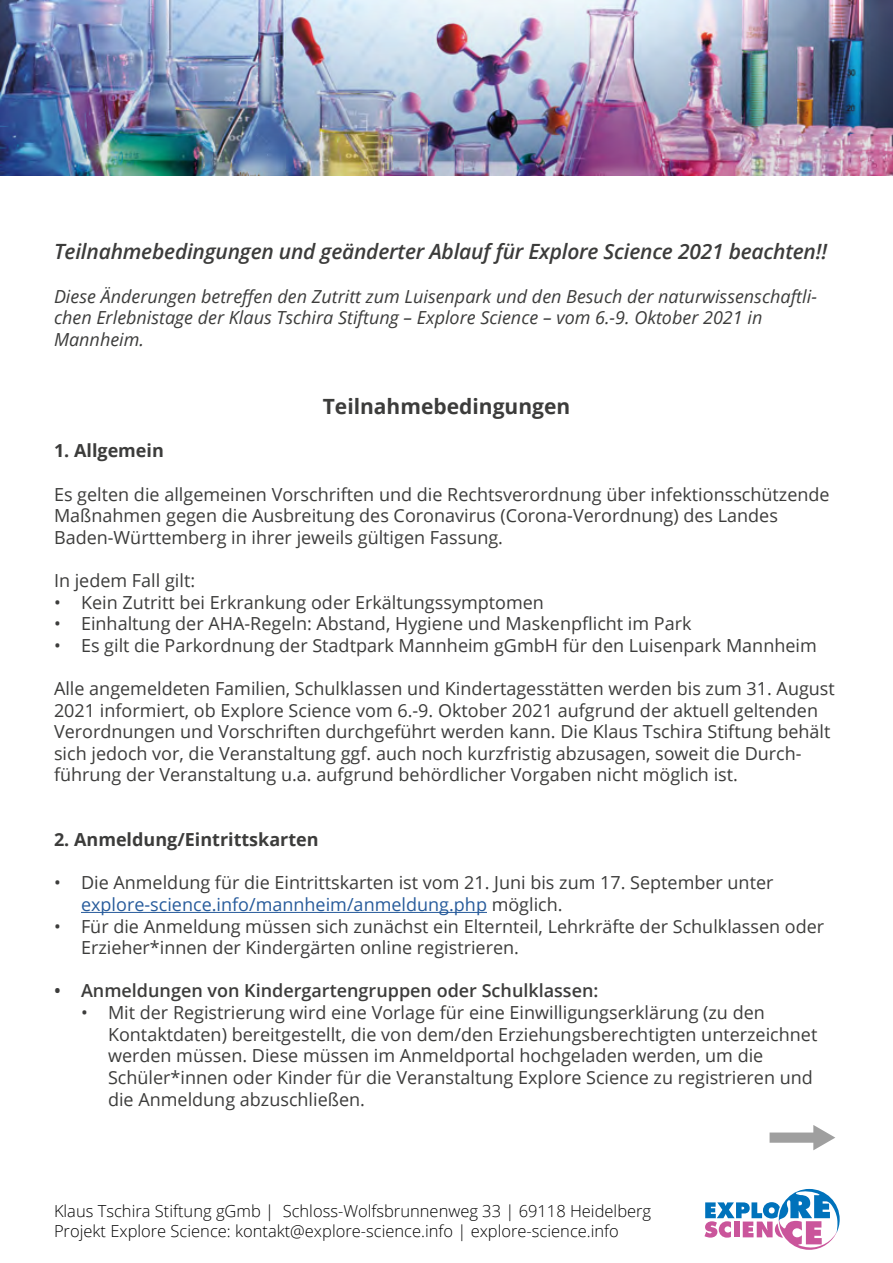
<style>
.page{position:relative;width:893px;height:1263px;background:#fff}
.page>*{position:absolute;margin:0;border:0;box-sizing:border-box;transform-origin:0 0}
.t1{font:italic 600 21px "Open Sans";letter-spacing:-.01em;color:#3c3c3b}
.t2{font:700 21px "Open Sans";color:#3c3c3b}
.t3{font:18px/21.6px "Open Sans";color:#3c3c3b}
.t4{font:italic 18px/21.6px "Open Sans";color:#3c3c3b}
.t5{font:600 18px "Open Sans";color:#3c3c3b}
.t6{font:700 18px "Open Sans";color:#3c3c3b}
.t7{font:300 16.5px/19.8px "Open Sans";color:#000}
.s1{color:#275b9b}
</style>
<div class="page">
<hr style="left:81px;top:912px;width:406px;height:1px;background:#275b9b">
<svg style="left:704px;top:1189px;width:136px;height:61px"></svg>
<div style="left:770px;top:1132px;width:47px;height:11px;background:#9f9f9f"></div>
<svg style="left:813px;top:1125px;width:22px;height:25px"></svg>
<img style="left:0;top:0;width:893px;height:176px">
<p class="t1" style="left:54px;top:237px;width:774px">Teilnahmebedingungen und geänderter Ablauf für Explore Science 2021 beachten!!</p>
<p class="t4" style="left:54px;top:285px;width:764px">Diese Änderungen betreffen den Zutritt zum Luisenpark und den Besuch der naturwissenschaftli&shy;chen Erlebnistage der Klaus Tschira Stiftung – Explore Science – vom 6.-9. Oktober 2021 in<br>Mannheim.</p>
<p class="t2" style="left:323px;top:392px;width:249px">Teilnahmebedingungen</p>
<p class="t6" style="left:54px;top:438px;width:111px">1. Allgemein</p>
<p class="t3" style="left:54px;top:483px;width:777px">Es gelten die allgemeinen Vorschriften und die Rechtsverordnung über infektionsschützende<br>Maßnahmen gegen die Ausbreitung des Coronavirus (Corona-Verordnung) des Landes<br>Baden-Württemberg in ihrer jeweils gültigen Fassung.</p>
<p class="t3" style="left:54px;top:569px;width:143px">In jedem Fall gilt:</p>
<p class="t3" style="left:54px;top:591px;width:491px">• Kein Zutritt bei Erkrankung oder Erkältungssymptomen</p>
<p class="t3" style="left:54px;top:612px;width:639px">• Einhaltung der AHA-Regeln: Abstand, Hygiene und Maskenpflicht im Park</p>
<p class="t3" style="left:54px;top:634px;width:764px">• Es gilt die Parkordnung der Stadtpark Mannheim gGmbH für den Luisenpark Mannheim</p>
<p class="t3" style="left:54px;top:677px;width:782px">Alle angemeldeten Familien, Schulklassen und Kindertagesstätten werden bis zum 31. August 2021 informiert, ob Explore Science vom 6.-9. Oktober 2021 aufgrund der aktuell geltenden Verordnungen und Vorschriften durchgeführt werden kann. Die Klaus Tschira Stiftung behält sich jedoch vor, die Veranstaltung ggf. auch noch kurzfristig abzusagen, soweit die Durch&shy;führung der Veranstaltung u.a. aufgrund behördlicher Vorgaben nicht möglich ist.</p>
<p class="t6" style="left:54px;top:827px;width:266px">2. Anmeldung/Eintrittskarten</p>
<p class="t3" style="left:81px;top:872px;width:694px;text-indent:-27px">• Die Anmeldung für die Eintrittskarten ist vom 21. Juni bis zum 17. September unter <span class="s1">explore-science.info/mannheim/anmeldung.php</span> möglich.</p>
<p class="t3" style="left:81px;top:915px;width:745px;text-indent:-27px">• Für die Anmeldung müssen sich zunächst ein Elternteil, Lehrkräfte der Schulklassen oder<br>Erzieher*innen der Kindergärten online registrieren.</p>
<p class="t5" style="left:54px;top:978px;width:546px">• Anmeldungen von Kindergartengruppen oder Schulklassen:</p>
<p class="t3" style="left:108px;top:1001px;width:711px;text-indent:-27px">• Mit der Registrierung wird eine Vorlage für eine Einwilligungserklärung (zu den Kontaktdaten) bereitgestellt, die von dem/den Erziehungsberechtigten unterzeichnet werden müssen. Diese müssen im Anmeldportal hochgeladen werden, um die Schüler*innen oder Kinder für die Veranstaltung Explore Science zu registrieren und die Anmeldung abzuschließen.</p>
<p class="t7" style="left:54px;top:1201px;width:599px">Klaus Tschira Stiftung gGmb | Schloss-Wolfsbrunnenweg 33 | 69118 Heidelberg<br>Projekt Explore Science: kontakt@explore-science.info | explore-science.info</p>
</div>
